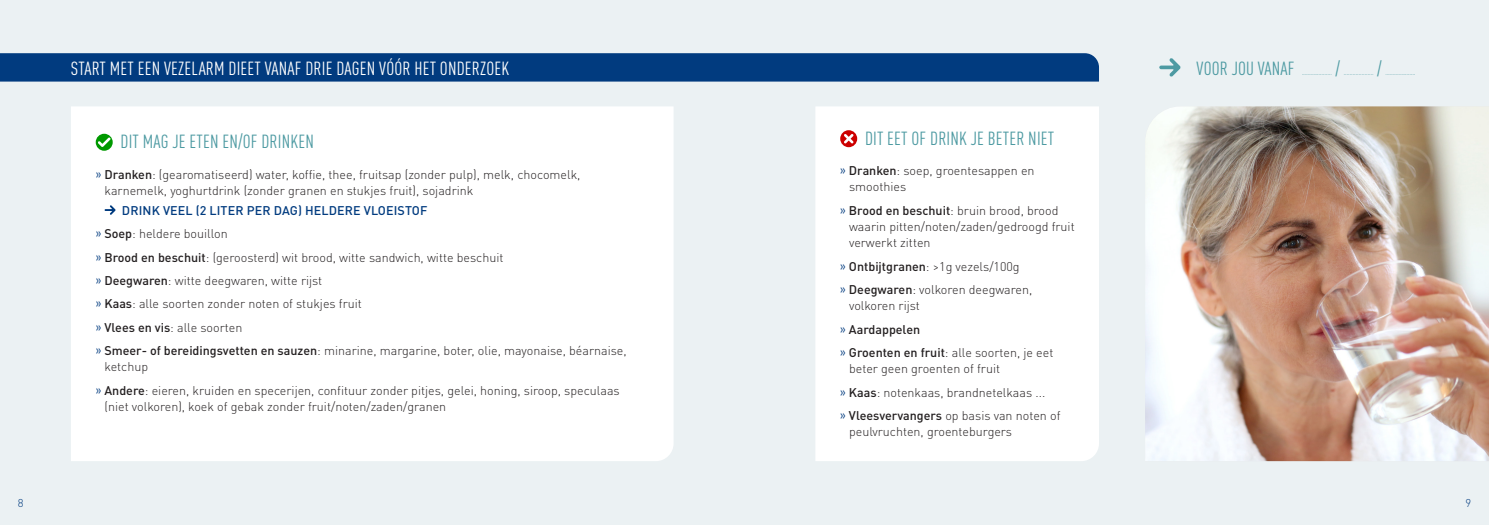
<style>
.page{position:relative;width:1489px;height:525px;background:#fff}
.page>*{position:absolute;margin:0;border:0;box-sizing:border-box;transform-origin:0 0}
.Titel_donkerblauw_12pt{font:condensed 18.75px "DINOT";letter-spacing:.01em;color:#4d9aa2}
.Titel_donkerblauw_12pt-2{font:condensed 18.75px "DINOT";letter-spacing:.01em;color:#fff}
.Opsomming_1{font:300 12.5px/16.2px "DINOT";color:#231f20}
.Opsomming_1-2{font:500 12.5px "DINOT";letter-spacing:.01em;color:#013b7f}
.Opsomming_1-3{font:500 12.5px "DINOT";color:#231f20}
.t1{font:300 11.25px "DINOT";color:#013b7f}
.Titel_donkerblauw_12pt-3{font:condensed 7.5px "DINOT";color:#4d9aa2}
.s1{font-weight:400;font-stretch:condensed;font-size:15px;color:#013b7f}
.s2{font-weight:500}
</style>
<div class="page">
<div style="left:0;top:0;width:1488px;height:524px;background:#ebf1f3"></div>
<div style="left:71px;top:106px;width:602px;height:355px;background:#fff"></div>
<svg style="left:96px;top:134px;width:17px;height:17px"></svg>
<svg style="left:98px;top:137px;width:13px;height:10px"></svg>
<svg style="left:104px;top:205px;width:12px;height:10px"></svg>
<div style="left:815px;top:106px;width:283px;height:355px;background:#fff"></div>
<svg style="left:840px;top:130px;width:17px;height:17px"></svg>
<svg style="left:843px;top:134px;width:10px;height:9px"></svg>
<img style="left:1145px;top:106px;width:343px;height:355px">
<div style="left:0;top:53px;width:1098px;height:28px;background:#013b7f"></div>
<svg style="left:1159px;top:58px;width:21px;height:19px"></svg>
<p class="Titel_donkerblauw_12pt-2" style="left:71px;top:57px;width:440px">START MET EEN VEZELARM DIEET VANAF DRIE DAGEN VÓÓR HET ONDERZOEK</p>
<p class="Titel_donkerblauw_12pt" style="left:1196px;top:57px;width:100px">VOOR JOU VANAF</p>
<p class="Titel_donkerblauw_12pt" style="left:1335px;top:57px;width:6px">/</p>
<p class="Titel_donkerblauw_12pt" style="left:1377px;top:57px;width:6px">/</p>
<p class="Titel_donkerblauw_12pt-3" style="left:1301px;top:68px;width:31px">....................</p>
<p class="Titel_donkerblauw_12pt-3" style="left:1343px;top:68px;width:31px">....................</p>
<p class="Titel_donkerblauw_12pt-3" style="left:1385px;top:68px;width:31px">....................</p>
<p class="Titel_donkerblauw_12pt" style="left:120px;top:131px;width:195px">DIT MAG JE ETEN EN/OF DRINKEN</p>
<p class="Opsomming_1" style="left:105px;top:166px;width:477px;text-indent:-9px"><span class="s1">»</span> <span class="s2">Dranken</span>: (gearomatiseerd) water, koffie, thee, fruitsap (zonder pulp), melk, chocomelk, karnemelk, yoghurtdrink (zonder granen en stukjes fruit), sojadrink</p>
<p class="Opsomming_1-2" style="left:122px;top:202px;width:307px">DRINK VEEL (2 LITER PER DAG) HELDERE VLOEISTOF</p>
<p class="Opsomming_1" style="left:96px;top:225px;width:134px"><span class="s1">»</span> <span class="s2">Soep</span>: heldere bouillon</p>
<p class="Opsomming_1" style="left:96px;top:248px;width:409px"><span class="s1">»</span> <span class="s2">Brood en beschuit</span>: (geroosterd) wit brood, witte sandwich, witte beschuit</p>
<p class="Opsomming_1" style="left:96px;top:272px;width:228px"><span class="s1">»</span> <span class="s2">Deegwaren</span>: witte deegwaren, witte rijst</p>
<p class="Opsomming_1" style="left:96px;top:295px;width:268px"><span class="s1">»</span> <span class="s2">Kaas</span>: alle soorten zonder noten of stukjes fruit</p>
<p class="Opsomming_1" style="left:96px;top:318px;width:148px"><span class="s1">»</span> <span class="s2">Vlees en vis</span>: alle soorten</p>
<p class="Opsomming_1" style="left:105px;top:342px;width:523px;text-indent:-9px"><span class="s1">»</span> <span class="s2">Smeer- of bereidingsvetten en sauzen</span>: minarine, margarine, boter, olie, mayonaise, béarnaise, ketchup</p>
<p class="Opsomming_1" style="left:105px;top:381px;width:516px;text-indent:-9px"><span class="s1">»</span> <span class="s2">Andere</span>: eieren, kruiden en specerijen, confituur zonder pitjes, gelei, honing, siroop, speculaas (niet volkoren), koek of gebak zonder fruit/noten/zaden/granen</p>
<p class="Titel_donkerblauw_12pt" style="left:865px;top:127px;width:191px">DIT EET OF DRINK JE BETER NIET</p>
<p class="Opsomming_1" style="left:849px;top:162px;width:187px;text-indent:-9px"><span class="s1">»</span> <span class="s2">Dranken</span>: soep, groentesappen en smoothies</p>
<p class="Opsomming_1" style="left:849px;top:202px;width:227px;text-indent:-9px"><span class="s1">»</span> <span class="s2">Brood en beschuit</span>: bruin brood, brood waarin pitten/noten/zaden/gedroogd fruit verwerkt zitten</p>
<p class="Opsomming_1" style="left:840px;top:258px;width:181px"><span class="s1">»</span> <span class="s2">Ontbijtgranen</span>: &gt;1g vezels/100g</p>
<p class="Opsomming_1" style="left:849px;top:281px;width:185px;text-indent:-9px"><span class="s1">»</span> <span class="s2">Deegwaren</span>: volkoren deegwaren, volkoren rijst</p>
<p class="Opsomming_1-3" style="left:840px;top:321px;width:82px"><span class="s1">»</span> Aardappelen</p>
<p class="Opsomming_1" style="left:849px;top:344px;width:206px;text-indent:-9px"><span class="s1">»</span> <span class="s2">Groenten en fruit</span>: alle soorten, je eet beter geen groenten of fruit</p>
<p class="Opsomming_1" style="left:840px;top:383px;width:207px"><span class="s1">»</span> <span class="s2">Kaas</span>: notenkaas, brandnetelkaas ...</p>
<p class="Opsomming_1" style="left:849px;top:407px;width:213px;text-indent:-9px"><span class="s1">»</span> <span class="s2">Vleesvervangers</span> op basis van noten of peulvruchten, groenteburgers</p>
<p class="t1" style="left:18px;top:495px;width:7px">8</p>
<p class="t1" style="left:1465px;top:495px;width:7px">9</p>
</div>
